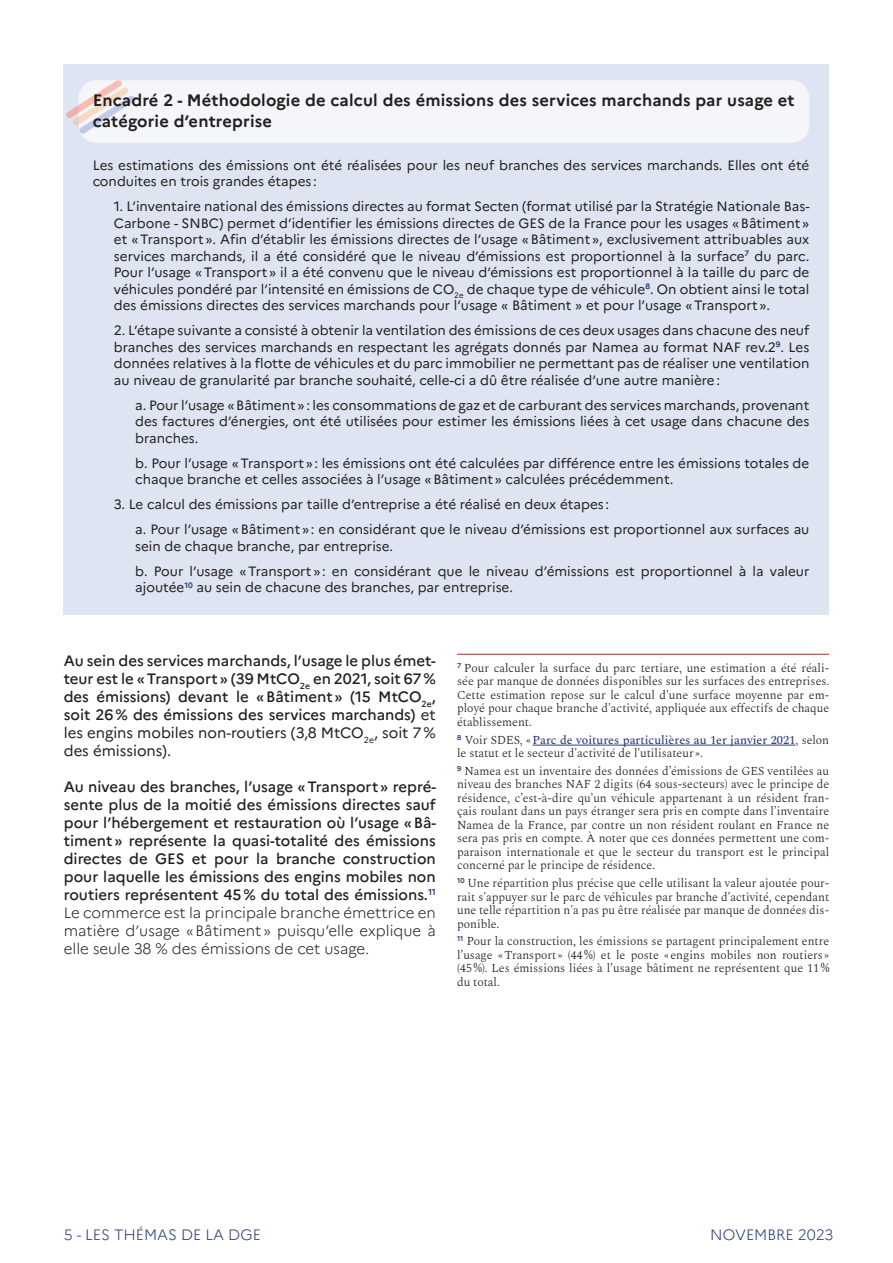
<style>
.page{position:relative;width:893px;height:1263px;background:#fff}
.page>*{position:absolute;margin:0;border:0;box-sizing:border-box;transform-origin:0 0}
.TITRE-ENCADRE-H2{font:700 16.5px/21px "Marianne";letter-spacing:.01em;color:#231f20}
.TEXTE_COURANT{font:500 15px/18px "Marianne";color:#231f20;text-align:justify}
.t1{font:300 15px "Marianne";color:#2f4077}
.TEXTE_ENCADRE{font:13.5px/16.5px "Marianne";color:#231f20}
.note-bas-page-sans-f{font:300 12px/13.5px "Spectral";color:#231f20;text-align:justify}
.Note-bas-page-filet{font:300 12px/13.5px "Spectral";color:#231f20;text-align:justify}
.s1{font-weight:400}
.s2{font-weight:300}
.s3{font-weight:500;color:#2f4077}
</style>
<div class="page">
<div style="left:64px;top:64px;width:765px;height:550px;background:#dee4f1"></div>
<div style="left:79px;top:80px;width:730px;height:63px;background:#f5f6fa;border-radius:18px"></div>
<svg style="left:66px;top:80px;width:69px;height:54px"></svg>
<hr style="left:457px;top:654px;width:372px;height:1px;background:#ad4847">
<hr style="left:533px;top:745px;width:262px;height:1px;background:#2f4077">
<h2 class="TITRE-ENCADRE-H2" style="left:93px;top:88px;width:703px">Encadré 2 - Méthodologie de calcul des émissions des services marchands par usage et catégorie d’entreprise</h2>
<p class="TEXTE_ENCADRE" style="left:93px;top:156px;width:718px">Les estimations des émissions ont été réalisées pour les neuf branches des services marchands. Elles ont été conduites en trois grandes étapes :</p>
<p class="TEXTE_ENCADRE" style="left:114px;top:197px;width:697px;text-align:justify">1. L’inventaire national des émissions directes au format Secten (format utilisé par la Stratégie Nationale Bas-Carbone - SNBC) permet d’identifier les émissions directes de GES de la France pour les usages «Bâtiment» et «Transport». Afin d’établir les émissions directes de l’usage «Bâtiment», exclusivement attribuables aux services marchands, il a été considéré que le niveau d’émissions est proportionnel à la surface<sup>7</sup> du parc.<br>Pour l’usage «Transport» il a été convenu que le niveau d’émissions est proportionnel à la taille du parc de véhicules pondéré par l’intensité en émissions de CO<sub>2e</sub> de chaque type de véhicule<sup>8</sup>. On obtient ainsi le total des émissions directes des services marchands pour l’usage « Bâtiment » et pour l’usage «Transport».</p>
<p class="TEXTE_ENCADRE" style="left:114px;top:321px;width:697px;text-align:justify">2. L’étape suivante a consisté à obtenir la ventilation des émissions de ces deux usages dans chacune des neuf branches des services marchands en respectant les agrégats donnés par Namea au format NAF rev.2<sup>9</sup>. Les données relatives à la flotte de véhicules et du parc immobilier ne permettant pas de réaliser une ventilation au niveau de granularité par branche souhaité, celle-ci a dû être réalisée d’une autre manière:</p>
<p class="TEXTE_ENCADRE" style="left:135px;top:396px;width:676px;text-align:justify">a. Pour l’usage «Bâtiment»: les consommations de gaz et de carburant des services marchands, provenant des factures d’énergies, ont été utilisées pour estimer les émissions liées à cet usage dans chacune des branches.</p>
<p class="TEXTE_ENCADRE" style="left:135px;top:454px;width:676px">b. Pour l’usage «Transport»: les émissions ont été calculées par différence entre les émissions totales de chaque branche et celles associées à l’usage «Bâtiment» calculées précédemment.</p>
<p class="TEXTE_ENCADRE" style="left:114px;top:495px;width:497px">3. Le calcul des émissions par taille d’entreprise a été réalisé en deux étapes :</p>
<p class="TEXTE_ENCADRE" style="left:135px;top:520px;width:676px">a. Pour l’usage «Bâtiment»: en considérant que le niveau d’émissions est proportionnel aux surfaces au sein de chaque branche, par entreprise.</p>
<p class="TEXTE_ENCADRE" style="left:135px;top:562px;width:676px">b. Pour l’usage «Transport»: en considérant que le niveau d’émissions est proportionnel à la valeur ajoutée<sup>10</sup> au sein de chacune des branches, par entreprise.</p>
<p class="TEXTE_COURANT" style="left:64px;top:650px;width:374px">Au sein des services marchands, l’usage le plus émet&shy;teur est le «Transport» (39 MtCO<sub>2e</sub> en 2021, soit 67% des émissions) devant le «Bâtiment» (15 MtCO<sub>2e</sub>, soit 26% des émissions des services marchands) <span class="s1">et les engins mobiles non-routiers (3,8 MtCO</span><sub>2e</sub><span class="s1">, soit 7% des émissions).</span></p>
<p class="TEXTE_COURANT" style="left:64px;top:776px;width:374px">Au niveau des branches, l’usage «Transport» repré&shy;sente plus de la moitié des émissions directes sauf pour l’hébergement et restauration où l’usage «Bâ&shy;timent» représente la quasi-totalité des émissions directes de GES et pour la branche construction pour laquelle les émissions des engins mobiles non routiers représentent 45% du total des émissions.<sup>11<br></sup><span class="s2">Le commerce est la principale branche émettrice en matière d’usage «Bâtiment» puisqu’elle explique à elle seule 38 % des émissions de cet usage.</span></p>
<p class="Note-bas-page-filet" style="left:457px;top:660px;width:374px"><sup>7</sup> Pour calculer la surface du parc tertiare, une estimation a été réali&shy;sée par manque de données disponibles sur les surfaces des entreprises.<br>Cette estimation repose sur le calcul d'une surface moyenne par em&shy;ployé pour chaque branche d'activité, appliquée aux effectifs de chaque établissement.</p>
<p class="note-bas-page-sans-f" style="left:457px;top:732px;width:374px"><sup>8</sup> Voir SDES, « <span class="s3">Parc de voitures particulières au 1er janvier 2021</span>, selon le statut et le secteur d'activité de l'utilisateur ».</p>
<p class="note-bas-page-sans-f" style="left:457px;top:763px;width:374px"><sup>9</sup> Namea est un inventaire des données d’émissions de GES ventilées au niveau des branches NAF 2 digits (64 sous-secteurs) avec le principe de résidence, c’est-à-dire qu’un véhicule appartenant à un résident fran&shy;çais roulant dans un pays étranger sera pris en compte dans l’inventaire Namea de la France, par contre un non résident roulant en France ne sera pas pris en compte. À noter que ces données permettent une com&shy;paraison internationale et que le secteur du transport est le principal concerné par le principe de résidence.</p>
<p class="note-bas-page-sans-f" style="left:457px;top:875px;width:374px"><sup>10</sup> Une répartition plus précise que celle utilisant la valeur ajoutée pour&shy;rait s'appuyer sur le parc de véhicules par branche d'activité, cependant une telle répartition n'a pas pu être réalisée par manque de données dis&shy;ponible.</p>
<p class="note-bas-page-sans-f" style="left:457px;top:934px;width:374px"><sup>11</sup> Pour la construction, les émissions se partagent principalement entre l’usage « Transport » (44 %) et le poste « engins mobiles non routiers » (45 %). Les émissions liées à l’usage bâtiment ne représentent que 11 % du total.</p>
<p class="t1" style="left:64px;top:1223px;width:199px">5 - LES THÉMAS DE LA DGE</p>
<p class="t1" style="left:710px;top:1223px;width:125px">NOVEMBRE 2023</p>
</div>
